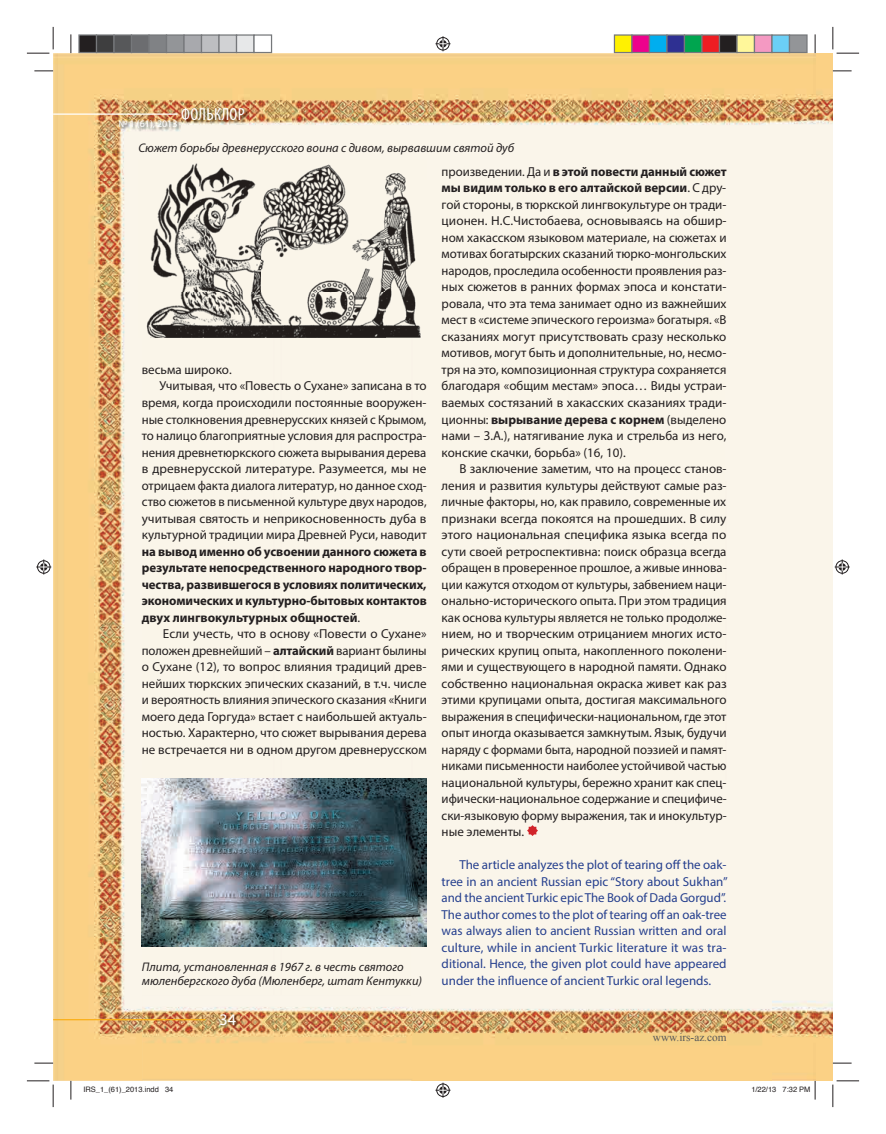
<style>
.page{position:relative;width:886px;height:1134px;background:#fff}
.page>*{position:absolute;margin:0;border:0;box-sizing:border-box;transform-origin:0 0}
.t1{font:condensed 17.5px "Myriad Pro";letter-spacing:.02em;color:#fff}
.t2{font:16.25px "Myriad Pro";color:#fff}
.t3{font:13px/16.5px "Myriad Pro";color:#231f20;text-align:justify}
.t4{font:13px/16.5px "Myriad Pro";color:#253f8e;text-align:justify}
.t5{font:700 13px/16.5px "Myriad Pro";color:#231f20;text-align:justify}
.t6{font:italic 12.5px/13.8px "Myriad Pro";color:#231f20}
.t7{font:11.25px "Times New Roman";color:#57585a}
.t8{font:10px "Myriad Pro";color:#fff}
.t9{font:7.5px "Helvetica";color:#231f20}
.s1{font-weight:400}
.s2{font-weight:700}
</style>
<div class="page">
<img style="left:771px;top:53px;width:62px;height:1028px">
<img style="left:53px;top:53px;width:718px;height:128px">
<img style="left:53px;top:181px;width:89px;height:900px">
<img style="left:412px;top:181px;width:359px;height:900px">
<img style="left:142px;top:338px;width:270px;height:743px">
<img style="left:815px;top:53px;width:1px;height:1028px">
<svg style="left:527px;top:825px;width:11px;height:11px"></svg>
<img style="left:138px;top:159px;width:289px;height:179px">
<img style="left:142px;top:779px;width:285px;height:167px">
<hr style="left:53px;top:1019px;width:153px;height:1px;background:#faaf18">
<hr style="left:53px;top:113px;width:125px;height:2px;background:#fff">
<img style="left:183px;top:108px;width:66px;height:17px">
<img style="left:220px;top:1013px;width:19px;height:14px">
<img style="left:119px;top:120px;width:61px;height:12px">
<svg style="left:34px;top:70px;width:19px;height:2px"></svg>
<svg style="left:833px;top:70px;width:18px;height:2px"></svg>
<svg style="left:34px;top:1062px;width:19px;height:2px"></svg>
<svg style="left:833px;top:1062px;width:18px;height:2px"></svg>
<svg style="left:70px;top:34px;width:2px;height:19px"></svg>
<svg style="left:70px;top:1081px;width:2px;height:18px"></svg>
<svg style="left:814px;top:34px;width:2px;height:19px"></svg>
<svg style="left:27px;top:27px;width:27px;height:27px"></svg>
<svg style="left:27px;top:1080px;width:27px;height:27px"></svg>
<svg style="left:832px;top:27px;width:27px;height:27px"></svg>
<svg style="left:832px;top:1080px;width:27px;height:27px"></svg>
<svg style="left:435px;top:36px;width:15px;height:15px"></svg>
<svg style="left:435px;top:1083px;width:15px;height:15px"></svg>
<svg style="left:36px;top:559px;width:15px;height:15px"></svg>
<svg style="left:835px;top:559px;width:15px;height:15px"></svg>
<div style="left:79px;top:35px;width:17px;height:18px;background:#231f20"></div>
<div style="left:78px;top:34px;width:19px;height:19px;border:1px solid #76787b"></div>
<div style="left:96px;top:35px;width:18px;height:18px;background:#3e3e3f"></div>
<div style="left:96px;top:34px;width:19px;height:19px;border:1px solid #76787b"></div>
<div style="left:114px;top:35px;width:17px;height:18px;background:#57585a"></div>
<div style="left:113px;top:34px;width:19px;height:19px;border:1px solid #76787b"></div>
<div style="left:131px;top:35px;width:18px;height:18px;background:#6c6d70"></div>
<div style="left:131px;top:34px;width:19px;height:19px;border:1px solid #76787b"></div>
<div style="left:149px;top:35px;width:17px;height:18px;background:#808285"></div>
<div style="left:148px;top:34px;width:19px;height:19px;border:1px solid #76787b"></div>
<div style="left:166px;top:35px;width:18px;height:18px;background:#939598"></div>
<div style="left:166px;top:34px;width:19px;height:19px;border:1px solid #76787b"></div>
<div style="left:184px;top:35px;width:17px;height:18px;background:#a8a9ad"></div>
<div style="left:183px;top:34px;width:19px;height:19px;border:1px solid #76787b"></div>
<div style="left:201px;top:35px;width:18px;height:18px;background:#bdbec1"></div>
<div style="left:201px;top:34px;width:19px;height:19px;border:1px solid #76787b"></div>
<div style="left:219px;top:35px;width:17px;height:18px;background:#d1d2d4"></div>
<div style="left:218px;top:34px;width:19px;height:19px;border:1px solid #76787b"></div>
<div style="left:236px;top:35px;width:18px;height:18px;background:#e7e8e9"></div>
<div style="left:236px;top:34px;width:19px;height:19px;border:1px solid #76787b"></div>
<div style="left:253px;top:34px;width:19px;height:19px;border:1px solid #76787b"></div>
<div style="left:614px;top:35px;width:18px;height:18px;background:#fff101"></div>
<div style="left:614px;top:34px;width:18px;height:19px;border:1px solid #76787b"></div>
<div style="left:632px;top:35px;width:17px;height:18px;background:#ed028c"></div>
<div style="left:631px;top:34px;width:19px;height:19px;border:1px solid #76787b"></div>
<div style="left:649px;top:35px;width:18px;height:18px;background:#00aeef"></div>
<div style="left:649px;top:34px;width:18px;height:19px;border:1px solid #76787b"></div>
<div style="left:667px;top:35px;width:17px;height:18px;background:#2e3092"></div>
<div style="left:666px;top:34px;width:19px;height:19px;border:1px solid #76787b"></div>
<div style="left:684px;top:35px;width:18px;height:18px;background:#00a54f"></div>
<div style="left:684px;top:34px;width:18px;height:19px;border:1px solid #76787b"></div>
<div style="left:702px;top:35px;width:17px;height:18px;background:#ee1d23"></div>
<div style="left:701px;top:34px;width:19px;height:19px;border:1px solid #76787b"></div>
<div style="left:719px;top:35px;width:18px;height:18px;background:#231f20"></div>
<div style="left:719px;top:34px;width:18px;height:19px;border:1px solid #76787b"></div>
<div style="left:737px;top:35px;width:17px;height:18px;background:#fff79a"></div>
<div style="left:736px;top:34px;width:19px;height:19px;border:1px solid #76787b"></div>
<div style="left:754px;top:35px;width:18px;height:18px;background:#f499c2"></div>
<div style="left:754px;top:34px;width:18px;height:19px;border:1px solid #76787b"></div>
<div style="left:772px;top:35px;width:17px;height:18px;background:#6bcff6"></div>
<div style="left:771px;top:34px;width:19px;height:19px;border:1px solid #76787b"></div>
<div style="left:789px;top:35px;width:18px;height:18px;background:#939598"></div>
<div style="left:789px;top:34px;width:18px;height:19px;border:1px solid #76787b"></div>
<svg style="left:814px;top:1081px;width:2px;height:18px"></svg>
<h1 class="t1" style="left:181px;top:108px;width:65px">ФОЛЬКЛОР</h1>
<p class="t8" style="left:118px;top:120px;width:61px">№ 1 (61), 2013</p>
<p class="t6" style="left:138px;top:141px;width:377px">Сюжет борьбы древнерусского воина с дивом, вырвавшим святой дуб</p>
<p class="t3" style="left:142px;top:362px;width:91px">весьма широко.</p>
<p class="t3" style="left:159px;top:379px;width:269px">Учитывая, что «Повесть о Сухане» записана в то</p>
<p class="t3" style="left:142px;top:395px;width:286px">время, когда происходили постоянные вооружен-</p>
<p class="t3" style="left:142px;top:412px;width:286px">ные столкновения древнерусских князей с Крымом,</p>
<p class="t3" style="left:142px;top:428px;width:286px">то налицо благоприятные условия для распростра-</p>
<p class="t3" style="left:142px;top:445px;width:286px">нения древнетюркского сюжета вырывания дерева</p>
<p class="t3" style="left:142px;top:461px;width:286px">в древнерусской литературе. Разумеется, мы не</p>
<p class="t3" style="left:142px;top:478px;width:286px">отрицаем факта диалога литератур, но данное сход-</p>
<p class="t3" style="left:142px;top:494px;width:286px">ство сюжетов в письменной культуре двух народов,</p>
<p class="t3" style="left:142px;top:511px;width:286px">учитывая святость и неприкосновенность дуба в</p>
<p class="t3" style="left:142px;top:527px;width:286px">культурной традиции мира Древней Руси, наводит</p>
<p class="t5" style="left:142px;top:544px;width:286px">на вывод именно об усвоении данного сюжета в результате непосредственного народного твор&shy;чества, развившегося в условиях политических, экономических и культурно-бытовых контактов двух лингвокультурных общностей<span class="s1">.</span></p>
<p class="t3" style="left:142px;top:626px;width:286px;text-indent:21px">Если учесть, что в основу «Повести о Сухане» положен древнейший – <span class="s2">алтайский</span> вариант былины о Сухане (12), то вопрос влияния традиций древ&shy;нейших тюркских эпических сказаний, в т.ч. числе и вероятность влияния эпического сказания «Книги моего деда Горгуда» встает с наибольшей актуаль&shy;ностью. Характерно, что сюжет вырывания дерева не встречается ни в одном другом древнерусском</p>
<p class="t6" style="left:142px;top:961px;width:282px">Плита, установленная в 1967 г. в честь святого мюленбергского дуба (Мюленберг, штат Кентукки)</p>
<p class="t2" style="left:219px;top:1013px;width:18px">34</p>
<p class="t3" style="left:442px;top:164px;width:286px">произведении. Да и <span class="s2">в этой повести данный сюжет мы видим только в его алтайской версии</span>. С дру&shy;гой стороны, в тюркской лингвокультуре он тради&shy;ционен. Н.С.Чистобаева, основываясь на обшир&shy;ном хакасском языковом материале, на сюжетах и мотивах богатырских сказаний тюрко-монгольских народов, проследила особенности проявления раз&shy;ных сюжетов в ранних формах эпоса и констати&shy;ровала, что эта тема занимает одно из важнейших мест в «системе эпического героизма» богатыря. «В сказаниях могут присутствовать сразу несколько мотивов, могут быть и дополнительные, но, несмо&shy;тря на это, композиционная структура сохраняется благодаря «общим местам» эпоса… Виды устраи&shy;ваемых состязаний в хакасских сказаниях тради&shy;ционны: <span class="s2">вырывание дерева с корнем</span> (выделено нами – З.А.), натягивание лука и стрельба из него, конские скачки, борьба» (16, 10).</p>
<p class="t3" style="left:442px;top:461px;width:287px;text-indent:18px">В заключение заметим, что на процесс станов&shy;ления и развития культуры действуют самые раз&shy;личные факторы, но, как правило, современные их признаки всегда покоятся на прошедших. В силу этого национальная специфика языка всегда по сути своей ретроспективна: поиск образца всегда обращен в проверенное прошлое, а живые иннова&shy;ции кажутся отходом от культуры, забвением наци&shy;онально-исторического опыта. При этом традиция как основа культуры является не только продолже&shy;нием, но и творческим отрицанием многих исто&shy;рических крупиц опыта, накопленного поколени&shy;ями и существующего в народной памяти. Однако собственно национальная окраска живет как раз этими крупицами опыта, достигая максимального выражения в специфически-национальном, где этот опыт иногда оказывается замкнутым. Язык, будучи наряду с формами быта, народной поэзией и памят&shy;никами письменности наиболее устойчивой частью национальной культуры, бережно хранит как спец&shy;ифически-национальное содержание и специфиче&shy;ски-языковую форму выражения, так и инокультур&shy;ные элементы.</p>
<p class="t4" style="left:442px;top:857px;width:287px;text-indent:18px">The article analyzes the plot of tearing off the oak&shy;tree in an ancient Russian epic “Story about Sukhan” and the ancient Turkic epic The Book of Dada Gorgud”.<br>The author comes to the plot of tearing off an oak-tree was always alien to ancient Russian written and oral culture, while in ancient Turkic literature it was tra&shy;ditional. Hence, the given plot could have appeared under the influence of ancient Turkic oral legends.</p>
<p class="t7" style="left:653px;top:1030px;width:75px">www.irs-az.com</p>
<p class="t9" style="left:83px;top:1084px;width:92px">IRS_1_(61)_2013.indd 34</p>
<p class="t9" style="left:751px;top:1084px;width:61px">1/22/13 7:32 PM</p>
</div>
